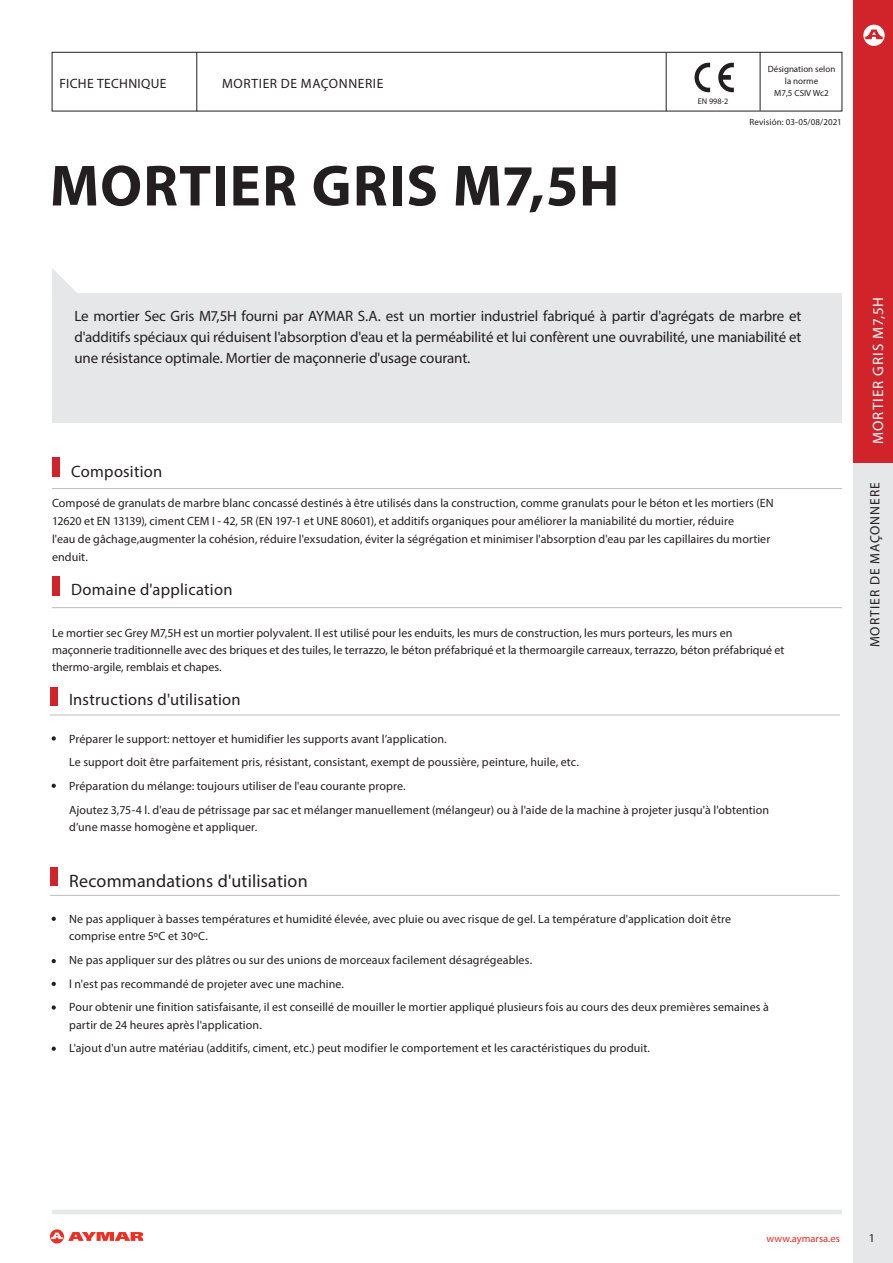
<style>
.page{position:relative;width:893px;height:1263px;background:#fff}
.page>*{position:absolute;margin:0;border:0;box-sizing:border-box;transform-origin:0 0}
.t1{font:700 58.5px "Myriad Pro";letter-spacing:.02em;color:#231f20}
.t2{font:18px "Myriad Pro";letter-spacing:.01em;color:#231f20}
.t3{font:16.5px "Myriad Pro";letter-spacing:.015em;color:#231f20}
.t4{font:15px/21px "Myriad Pro";letter-spacing:-.01em;color:#231f20;text-align:justify}
.t5{font:15px "Myriad Pro";letter-spacing:.075em;color:#fff}
.t6{font:13.5px "Myriad Pro";letter-spacing:.045em;color:#231f20}
.t7{font:13.5px "Myriad Pro";letter-spacing:.075em;color:#231f20}
.t8{font:13.5px "Myriad Pro";letter-spacing:.025em;color:#231f20}
.t9{font:12px/17.2px "Myriad Pro";letter-spacing:.005em;color:#231f20}
.t10{font:10.5px "Myriad Pro";color:#ee2e22}
.t11{font:9px/12px "Myriad Pro";color:#231f20;text-align:center}
.t12{font:8.25px "Myriad Pro";color:#231f20}
</style>
<div class="page">
<div style="left:854px;top:462px;width:39px;height:801px;background:#e6e7e9"></div>
<div style="left:52px;top:293px;width:790px;height:130px;background:#e6e7e9"></div>
<div style="left:52px;top:52px;width:790px;height:59px;border:1px solid #231f20"></div>
<svg style="left:52px;top:268px;width:25px;height:25px"></svg>
<hr style="left:52px;top:607px;width:790px;height:1px;background:#bcbdc0">
<hr style="left:52px;top:488px;width:790px;height:1px;background:#bcbdc0">
<hr style="left:50px;top:715px;width:790px;height:1px;background:#bcbdc0">
<div style="left:52px;top:576px;width:8px;height:20px;background:#d0232a"></div>
<div style="left:52px;top:457px;width:8px;height:20px;background:#d0232a"></div>
<div style="left:50px;top:687px;width:7px;height:19px;background:#d0232a"></div>
<svg style="left:50px;top:1229px;width:94px;height:14px"></svg>
<hr style="left:52px;top:1210px;width:790px;height:4px;background:#e6e7e9">
<svg style="left:52px;top:736px;width:4px;height:4px"></svg>
<svg style="left:52px;top:784px;width:4px;height:4px"></svg>
<svg style="left:694px;top:63px;width:16px;height:29px"></svg>
<svg style="left:718px;top:63px;width:16px;height:29px"></svg>
<hr style="left:760px;top:52px;width:1px;height:59px;background:#231f20">
<hr style="left:666px;top:52px;width:1px;height:59px;background:#231f20">
<hr style="left:197px;top:52px;width:1px;height:59px;background:#231f20">
<hr style="left:50px;top:895px;width:790px;height:1px;background:#bcbdc0">
<div style="left:50px;top:867px;width:7px;height:19px;background:#d0232a"></div>
<svg style="left:52px;top:917px;width:4px;height:4px"></svg>
<svg style="left:52px;top:959px;width:4px;height:4px"></svg>
<svg style="left:52px;top:982px;width:4px;height:4px"></svg>
<svg style="left:52px;top:1005px;width:4px;height:5px"></svg>
<div style="left:854px;top:0;width:39px;height:462px;background:#d0232a"></div>
<svg style="left:863px;top:25px;width:22px;height:21px"></svg>
<svg style="left:52px;top:1046px;width:4px;height:5px"></svg>
<p class="t8" style="left:60px;top:75px;width:108px">FICHE TECHNIQUE</p>
<p class="t6" style="left:222px;top:75px;width:163px">MORTIER DE MAÇONNERIE</p>
<p class="t1" style="left:50px;top:148px;width:571px">MORTIER GRIS M7,5H</p>
<p class="t12" style="left:698px;top:96px;width:32px">EN 998-2</p>
<p class="t11" style="left:768px;top:63px;width:69px">Désignation selon la norme</p>
<p class="t11" style="left:774px;top:87px;width:56px">M7,5 CSIV Wc2</p>
<p class="t11" style="left:749px;top:116px;width:94px">Revisión: 03-05/08/2021</p>
<p class="t4" style="left:74px;top:305px;width:729px">Le mortier Sec Gris M7,5H fourni par AYMAR S.A. est un mortier industriel fabriqué à partir d'agrégats de marbre et d'additifs spéciaux qui réduisent l'absorption d'eau et la perméabilité et lui confèrent une ouvrabilité, une maniabilité et une résistance optimale. Mortier de maçonnerie d'usage courant.</p>
<p class="t3" style="left:71px;top:461px;width:93px">Composition</p>
<p class="t9" style="left:52px;top:493px;width:723px;line-height:18px">Composé de granulats de marbre blanc concassé destinés à être utilisés dans la construction, comme granulats pour le béton et les mortiers (EN 12620 et EN 13139), ciment CEM I - 42, 5R (EN 197-1 et UNE 80601), et additifs organiques pour améliorer la maniabilité du mortier, réduire<br>l'eau de gâchage,augmenter la cohésion, réduire l'exsudation, éviter la ségrégation et minimiser l'absorption d'eau par les capillaires du mortier enduit.</p>
<p class="t3" style="left:71px;top:579px;width:163px">Domaine d'application</p>
<p class="t9" style="left:52px;top:624px;width:734px">Le mortier sec Grey M7,5H est un mortier polyvalent. Il est utilisé pour les enduits, les murs de construction, les murs porteurs, les murs en maçonnerie traditionnelle avec des briques et des tuiles, le terrazzo, le béton préfabriqué et la thermoargile carreaux, terrazzo, béton préfabriqué et thermo-argile, remblais et chapes.</p>
<p class="t3" style="left:69px;top:689px;width:173px">Instructions d'utilisation</p>
<p class="t9" style="left:69px;top:730px;width:379px">Préparer le support: nettoyer et humidifier les supports avant l’application.</p>
<p class="t9" style="left:69px;top:754px;width:511px">Le support doit être parfaitement pris, résistant, consistant, exempt de poussière, peinture, huile, etc.</p>
<p class="t9" style="left:69px;top:777px;width:338px">Préparation du mélange: toujours utiliser de l'eau courante propre.</p>
<p class="t9" style="left:69px;top:801px;width:702px">Ajoutez 3,75-4 l. d'eau de pétrissage par sac et mélanger manuellement (mélangeur) ou à l'aide de la machine à projeter jusqu'à l'obtention d’une masse homogène et appliquer.</p>
<p class="t2" style="left:69px;top:869px;width:240px">Recommandations d'utilisation</p>
<p class="t9" style="left:69px;top:910px;width:663px">Ne pas appliquer à basses températures et humidité élevée, avec pluie ou avec risque de gel. La température d'application doit être comprise entre 5ºC et 30ºC.</p>
<p class="t9" style="left:69px;top:951px;width:465px">Ne pas appliquer sur des plâtres ou sur des unions de morceaux facilement désagrégeables.</p>
<p class="t9" style="left:69px;top:975px;width:276px">l n'est pas recommandé de projeter avec une machine.</p>
<p class="t9" style="left:69px;top:998px;width:701px">Pour obtenir une finition satisfaisante, il est conseillé de mouiller le mortier appliqué plusieurs fois au cours des deux premières semaines à partir de 24 heures après l'application.</p>
<p class="t9" style="left:69px;top:1039px;width:582px">L'ajout d'un autre matériau (additifs, ciment, etc.) peut modifier le comportement et les caractéristiques du produit.</p>
<p class="t5" style="left:869px;top:444px;width:149px;rotate:-90deg">MORTIER GRIS M7,5H</p>
<p class="t7" style="left:866px;top:647px;width:167px;rotate:-90deg">MORTIER DE MAÇONNERE</p>
<p class="t10" style="left:767px;top:1232px;width:75px">www.aymarsa.es</p>
<p class="t9" style="left:869px;top:1229px;width:8px">1</p>
</div>
